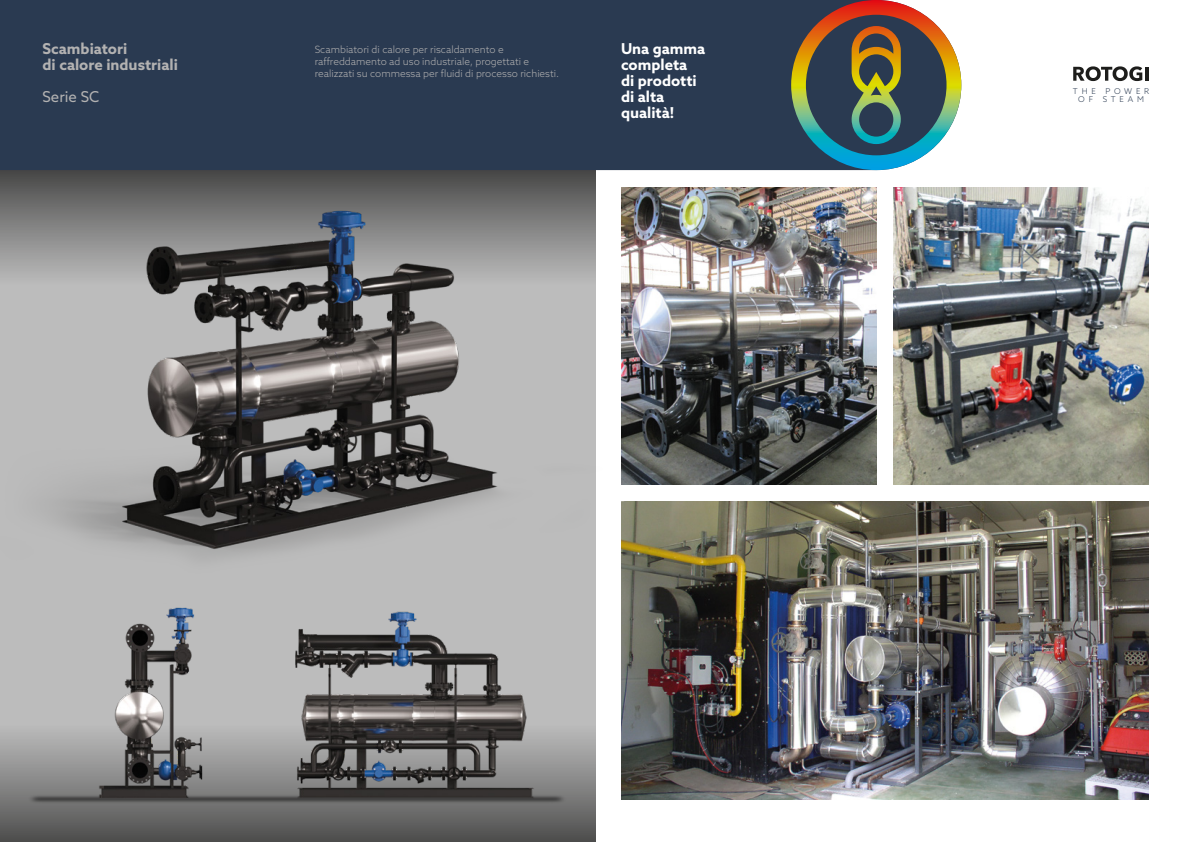
<style>
.page{position:relative;width:1191px;height:842px;background:#fff}
.page>*{position:absolute;margin:0;border:0;box-sizing:border-box;transform-origin:0 0}
.t1{font:700 15px/16px "Azo Sans";color:#fff}
.t2{font:700 15px/16px "Azo Sans";color:#b3b2b2}
.t3{font:15px "Azo Sans";color:#b3b2b2}
.t4{font:300 10px/12px "Azo Sans";color:#b3b2b2}
.t5{font:300 8px/8.2px "Azo Sans";letter-spacing:.475em;color:#2a3a51;text-align:center}
</style>
<div class="page">
<div style="left:0;top:723px;width:595px;height:119px;background:linear-gradient(to bottom,#bfbfbf,#4f4f4e)"></div>
<div style="left:0;top:0;width:791px;height:170px;background:#2a3a51"></div>
<svg style="left:1073px;top:66px;width:69px;height:15px"></svg>
<hr style="left:1145px;top:67px;width:3px;height:14px;background:#1d1d1b">
<svg style="left:791px;top:0;width:170px;height:170px;background:#656e63"></svg>
<img style="left:621px;top:187px;width:255px;height:298px">
<img style="left:258px;top:793px;width:310px;height:12px">
<img style="left:0;top:603px;width:258px;height:223px">
<img style="left:266px;top:606px;width:279px;height:225px">
<img style="left:0;top:168px;width:614px;height:435px">
<img style="left:893px;top:187px;width:255px;height:298px">
<img style="left:621px;top:502px;width:527px;height:297px">
<h1 class="t2" style="left:43px;top:40px;width:137px">Scambiatori<br>di calore industriali</h1>
<h1 class="t3" style="left:43px;top:87px;width:58px">Serie SC</h1>
<p class="t4" style="left:315px;top:43px;width:246px">Scambiatori di calore per riscaldamento e raffreddamento ad uso industriale, progettati e realizzati su commessa per fluidi di processo richiesti.</p>
<h1 class="t1" style="left:621px;top:40px;width:86px">Una gamma completa<br>di prodotti di alta qualità!</h1>
<p class="t5" style="left:1073px;top:87px;width:78px">THE POWER<br>OF STEAM</p>
</div>
